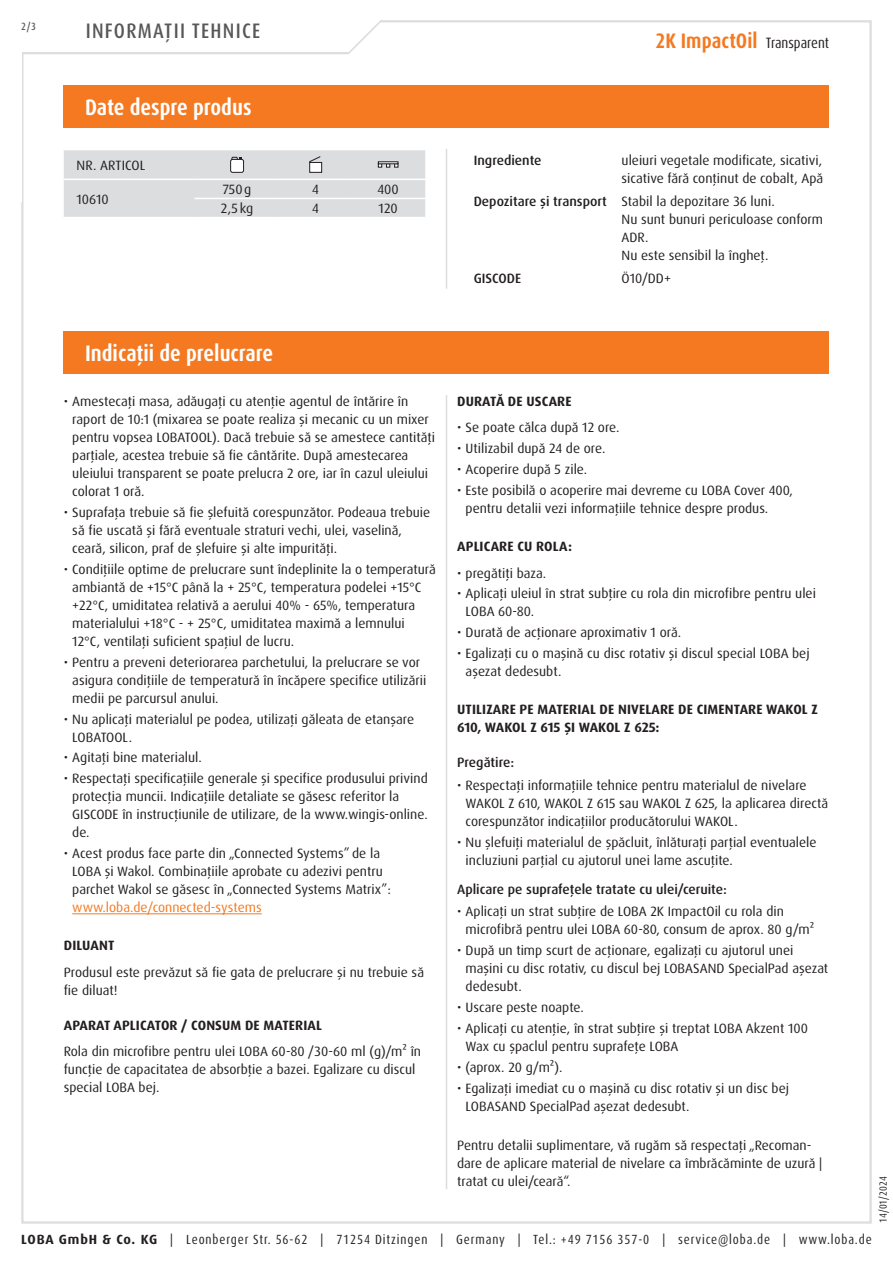
<style>
.page{position:relative;width:893px;height:1263px;background:#fff}
.page>*{position:absolute;margin:0;border:0;box-sizing:border-box;transform-origin:0 0}
.Abschnitt{font:700 condensed 22.5px "Dax Pro";color:#fff}
.t1{font:700 condensed 21px "Dax Pro";color:#f47921}
.t2{font:500 condensed 21px "Dax Pro";letter-spacing:.06em;color:#57585a}
.Text{font:13.5px/18px "Dax Pro";color:#231f20}
.Text_ohne_Silbentrennung{font:13.5px/18px "Dax Pro";color:#231f20}
.t3{font:700 13.5px/18px "Dax Pro";letter-spacing:.01em;color:#231f20}
.Text_Medium{font:500 13.5px "Dax Pro";color:#231f20}
.Text_zentriert{font:13.5px "Dax Pro";color:#231f20}
.Text_Großbuchstaben{font:13.5px "Dax Pro";letter-spacing:.01em;color:#231f20}
.t4{font:condensed 13.35px "Dax Pro";letter-spacing:.065em;color:#231f20}
.t5{font:condensed 10.5px "Dax Pro";color:#231f20}
.t6{font:500 condensed 10.5px "Dax Pro";color:#57585a}
.s1{font-weight:400;font-size:15px;color:#231f20}
.s2{color:#f47921}
.s3{font-weight:700;font-stretch:normal}
</style>
<div class="page">
<svg style="left:22px;top:20px;width:410px;height:35px"></svg>
<hr style="left:72px;top:913px;width:190px;height:1px;background:#f47921">
<hr style="left:446px;top:395px;width:1px;height:794px;background:#dcdddf">
<div style="left:64px;top:331px;width:765px;height:43px;background:#f47921"></div>
<hr style="left:446px;top:149px;width:1px;height:140px;background:#dcdddf">
<svg style="left:64px;top:150px;width:361px;height:67px;background:#dcdddf"></svg>
<div style="left:378px;top:161px;width:20px;height:3px;border:1px solid #231f20"></div>
<div style="left:64px;top:85px;width:765px;height:43px;background:#f47921"></div>
<p class="t6" style="left:21px;top:19px;width:16px">2/3</p>
<h2 class="t2" style="left:86px;top:17px;width:176px">INFORMAŢII TEHNICE</h2>
<p class="Abschnitt" style="left:85px;top:93px;width:168px">Date despre produs</p>
<p class="Text_Großbuchstaben" style="left:77px;top:156px;width:70px">NR. ARTICOL</p>
<p class="Text" style="left:77px;top:190px;width:34px">10610</p>
<p class="Text_zentriert" style="left:223px;top:181px;width:30px">750g</p>
<p class="Text_zentriert" style="left:312px;top:181px;width:8px">4</p>
<p class="Text_zentriert" style="left:377px;top:181px;width:23px">400</p>
<p class="Text_zentriert" style="left:221px;top:200px;width:34px">2,5kg</p>
<p class="Text_zentriert" style="left:312px;top:200px;width:8px">4</p>
<p class="Text_zentriert" style="left:379px;top:200px;width:21px">120</p>
<h2 class="t1" style="left:655px;top:28px;width:175px">2K ImpactOil <span class="s1">Transparent</span></h2>
<p class="Text_Medium" style="left:474px;top:152px;width:69px">Ingrediente</p>
<p class="Text_ohne_Silbentrennung" style="left:622px;top:152px;width:203px">uleiuri vegetale modificate, sicativi, sicative fără conţinut de cobalt, Apă</p>
<p class="Text_Medium" style="left:474px;top:193px;width:135px">Depozitare şi transport</p>
<p class="Text_ohne_Silbentrennung" style="left:622px;top:192px;width:155px">Stabil la depozitare 36 luni.</p>
<p class="Text_ohne_Silbentrennung" style="left:622px;top:210px;width:203px">Nu sunt bunuri periculoase conform<br>ADR.</p>
<p class="Text_ohne_Silbentrennung" style="left:622px;top:246px;width:149px">Nu este sensibil la îngheţ.</p>
<p class="Text_Medium" style="left:474px;top:269px;width:49px">GISCODE</p>
<p class="Text_ohne_Silbentrennung" style="left:622px;top:269px;width:51px">Ö10/DD+</p>
<p class="Abschnitt" style="left:85px;top:339px;width:190px">Indicaţii de prelucrare</p>
<p class="Text" style="left:72px;top:392px;width:364px;text-indent:-9px">• Amestecaţi masa, adăugaţi cu atenţie agentul de întărire în raport de 10:1 (mixarea se poate realiza şi mecanic cu un mixer pentru vopsea LOBATOOL). Dacă trebuie să se amestece cantităţi parţiale, acestea trebuie să fie cântărite. După amestecarea uleiului transparent se poate prelucra 2 ore, iar în cazul uleiului colorat 1 oră.</p>
<p class="Text" style="left:72px;top:503px;width:359px;text-indent:-9px">• Suprafața trebuie să fie șlefuită corespunzător. Podeaua trebuie să fie uscată şi fără eventuale straturi vechi, ulei, vaselină, ceară, silicon, praf de şlefuire şi alte impurităţi.</p>
<p class="Text" style="left:72px;top:560px;width:365px;text-indent:-9px">• Condițiile optime de prelucrare sunt îndeplinite la o temperatură ambiantă de +15°C până la + 25°C, temperatura podelei +15°C +22°C, umiditatea relativă a aerului 40% - 65%, temperatura materialului +18°C - + 25°C, umiditatea maximă a lemnului 12°C, ventilați suficient spațiul de lucru.</p>
<p class="Text" style="left:72px;top:653px;width:356px;text-indent:-9px">• Pentru a preveni deteriorarea parchetului, la prelucrare se vor asigura condițiile de temperatură în încăpere specifice utilizării medii pe parcursul anului.</p>
<p class="Text" style="left:72px;top:710px;width:343px;text-indent:-9px">• Nu aplicaţi materialul pe podea, utilizaţi găleata de etanşare<br>LOBATOOL.</p>
<p class="Text" style="left:64px;top:749px;width:140px">• Agitaţi bine materialul.</p>
<p class="Text" style="left:72px;top:770px;width:357px;text-indent:-9px">• Respectaţi specificaţiile generale şi specifice produsului privind protecţia muncii. Indicaţiile detaliate se găsesc referitor la GISCODE în instrucţiunile de utilizare, de la www.wingis-online. de.</p>
<p class="Text" style="left:72px;top:845px;width:320px;text-indent:-9px">• Acest produs face parte din „Connected Systems” de la LOBA și Wakol. Combinațiile aprobate cu adezivi pentru parchet Wakol se găsesc în „Connected Systems Matrix”: <span class="s2">www.loba.de/connected-systems</span></p>
<p class="t3" style="left:64px;top:937px;width:52px">DILUANT</p>
<p class="Text" style="left:64px;top:963px;width:362px">Produsul este prevăzut să fie gata de prelucrare şi nu trebuie să fie diluat!</p>
<p class="t3" style="left:64px;top:1016px;width:260px">APARAT APLICATOR / CONSUM DE MATERIAL</p>
<p class="Text" style="left:64px;top:1043px;width:359px">Rola din microfibre pentru ulei LOBA 60-80 /30-60 ml (g)/m² în funcţie de capacitatea de absorbţie a bazei. Egalizare cu discul special LOBA bej.</p>
<p class="t3" style="left:457px;top:392px;width:116px">DURATĂ DE USCARE</p>
<p class="Text" style="left:457px;top:418px;width:164px">• Se poate călca după 12 ore.</p>
<p class="Text" style="left:457px;top:439px;width:150px">• Utilizabil după 24 de ore.</p>
<p class="Text" style="left:457px;top:460px;width:132px">• Acoperire după 5 zile.</p>
<p class="Text" style="left:466px;top:481px;width:329px;text-indent:-9px">• Este posibilă o acoperire mai devreme cu LOBA Cover 400, pentru detalii vezi informaţiile tehnice despre produs.</p>
<p class="t3" style="left:457px;top:537px;width:116px">APLICARE CU ROLA:</p>
<p class="Text" style="left:457px;top:564px;width:91px">• pregătiţi baza.</p>
<p class="Text" style="left:466px;top:585px;width:352px;text-indent:-9px">• Aplicaţi uleiul în strat subţire cu rola din microfibre pentru ulei<br>LOBA 60-80.</p>
<p class="Text" style="left:457px;top:624px;width:226px">• Durată de acţionare aproximativ 1 oră.</p>
<p class="Text" style="left:466px;top:645px;width:346px;text-indent:-9px">• Egalizaţi cu o maşină cu disc rotativ şi discul special LOBA bej aşezat dedesubt.</p>
<p class="t3" style="left:457px;top:701px;width:362px">UTILIZARE PE MATERIAL DE NIVELARE DE CIMENTARE WAKOL Z<br>610, WAKOL Z 615 ȘI WAKOL Z 625:</p>
<p class="Text_Medium" style="left:457px;top:754px;width:59px">Pregătire:</p>
<p class="Text" style="left:466px;top:776px;width:364px;text-indent:-9px">• Respectați informațiile tehnice pentru materialul de nivelare<br>WAKOL Z 610, WAKOL Z 615 sau WAKOL Z 625, la aplicarea directă corespunzător indicațiilor producătorului WAKOL.</p>
<p class="Text" style="left:466px;top:833px;width:352px;text-indent:-9px">• Nu şlefuiţi materialul de şpăcluit, înlăturaţi parţial eventualele incluziuni parţial cu ajutorul unei lame ascuţite.</p>
<p class="Text_Medium" style="left:457px;top:881px;width:271px">Aplicare pe suprafețele tratate cu ulei/ceruite:</p>
<p class="Text" style="left:466px;top:903px;width:350px;text-indent:-9px">• Aplicați un strat subțire de LOBA 2K ImpactOil cu rola din microfibră pentru ulei LOBA 60-80, consum de aprox. 80 g/m²</p>
<p class="Text" style="left:466px;top:942px;width:364px;text-indent:-9px">• După un timp scurt de acționare, egalizați cu ajutorul unei mașini cu disc rotativ, cu discul bej LOBASAND SpecialPad așezat dedesubt.</p>
<p class="Text" style="left:457px;top:999px;width:128px">• Uscare peste noapte.</p>
<p class="Text" style="left:466px;top:1020px;width:344px;text-indent:-9px">• Aplicaţi cu atenţie, în strat subţire şi treptat LOBA Akzent 100<br>Wax cu şpaclul pentru suprafeţe LOBA</p>
<p class="Text" style="left:457px;top:1059px;width:107px">• (aprox. 20 g/m²).</p>
<p class="Text" style="left:466px;top:1080px;width:325px;text-indent:-9px">• Egalizați imediat cu o mașină cu disc rotativ și un disc bej<br>LOBASAND SpecialPad așezat dedesubt.</p>
<p class="Text" style="left:457px;top:1137px;width:367px">Pentru detalii suplimentare, vă rugăm să respectaţi „Recoman&shy;dare de aplicare material de nivelare ca îmbrăcăminte de uzură | tratat cu ulei/ceară“.</p>
<p class="t5" style="left:876px;top:1222px;width:48px;rotate:-90deg">14/01/2024</p>
<p class="t4" style="left:21px;top:1230px;width:852px"><span class="s3">LOBA GmbH &amp; Co. KG</span> | Leonberger Str. 56-62 | 71254 Ditzingen | Germany | Tel.: +49 7156 357-0 | service@loba.de | www.loba.de</p>
</div>
